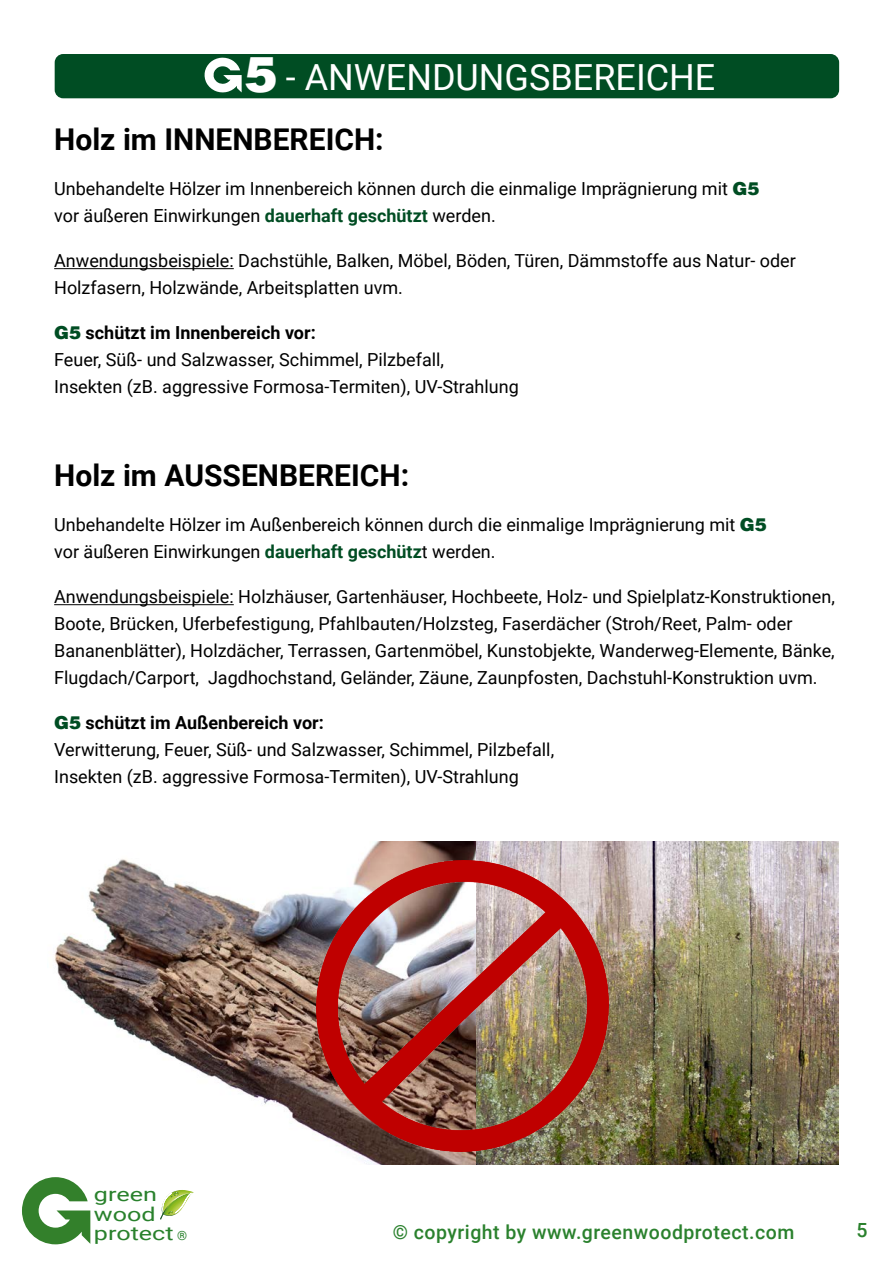
<style>
.page{position:relative;width:893px;height:1263px;background:#fff}
.page>*{position:absolute;margin:0;border:0;box-sizing:border-box;transform-origin:0 0}
.t1{font:36px "Roboto";color:#fff}
.t2{font:700 30px "Roboto";color:#000}
.t3{font:500 19.5px "Roboto";letter-spacing:.025em;color:#2a812d}
.t4{font:19.2px/19.2px "Roboto";color:#29812c;scale:1.31 1}
.t5{font:18px/27px "Roboto";color:#000}
.s1{font-family:"Helvetica LT";font-weight:900;font-size:49.5px}
.s2{font-family:"Helvetica LT";font-weight:900;color:#004d23}
.s3{font-weight:700;color:#004d23}
.s4{font-weight:700}
.s5{font-size:12.75px}
</style>
<div class="page">
<hr style="left:54px;top:268px;width:180px;height:1px;background:#000">
<hr style="left:54px;top:604px;width:180px;height:1px;background:#000">
<div style="left:55px;top:54px;width:784px;height:44px;background:#004d23;border-radius:9px"></div>
<img style="left:54px;top:841px;width:422px;height:324px">
<img style="left:476px;top:841px;width:362px;height:324px">
<img style="left:316px;top:860px;width:292px;height:292px">
<svg style="left:204px;top:57px;width:38px;height:36px"></svg>
<svg style="left:22px;top:1177px;width:68px;height:67px"></svg>
<svg style="left:160px;top:1190px;width:34px;height:30px"></svg>
<h1 class="t1" style="left:244px;top:52px;width:472px"><span class="s1">5</span> - ANWENDUNGSBEREICHE</h1>
<h2 class="t2" style="left:54px;top:119px;width:331px">Holz im INNENBEREICH:</h2>
<p class="t5" style="left:54px;top:175px;width:707px">Unbehandelte Hölzer im Innenbereich können durch die einmalige Imprägnierung mit <span class="s2">G5 </span>vor äußeren Einwirkungen <span class="s3">dauerhaft geschützt</span> werden.</p>
<p class="t5" style="left:54px;top:247px;width:743px">Anwendungsbeispiele: Dachstühle, Balken, Möbel, Böden, Türen, Dämmstoffe aus Natur- oder<br>Holzfasern, Holzwände, Arbeitsplatten uvm.</p>
<p class="t5" style="left:54px;top:319px;width:466px"><span class="s2">G5</span> <span class="s4">schützt im Innenbereich vor:<br></span>Feuer, Süß- und Salzwasser, Schimmel, Pilzbefall,<br>Insekten (zB. aggressive Formosa-Termiten), UV-Strahlung</p>
<h2 class="t2" style="left:54px;top:455px;width:357px">Holz im AUSSENBEREICH:</h2>
<p class="t5" style="left:54px;top:511px;width:714px">Unbehandelte Hölzer im Außenbereich können durch die einmalige Imprägnierung mit <span class="s2">G5 </span>vor äußeren Einwirkungen <span class="s3">dauerhaft geschütz</span>t werden.</p>
<p class="t5" style="left:54px;top:583px;width:782px">Anwendungsbeispiele: Holzhäuser, Gartenhäuser, Hochbeete, Holz- und Spielplatz-Konstruktionen, Boote, Brücken, Uferbefestigung, Pfahlbauten/Holzsteg, Faserdächer (Stroh/Reet, Palm- oder Bananenblätter), Holzdächer, Terrassen, Gartenmöbel, Kunstobjekte, Wanderweg-Elemente, Bänke, Flugdach/Carport, Jagdhochstand, Geländer, Zäune, Zaunpfosten, Dachstuhl-Konstruktion uvm.</p>
<p class="t5" style="left:54px;top:709px;width:501px"><span class="s2">G5</span> <span class="s4">schützt im Außenbereich vor:<br></span>Verwitterung, Feuer, Süß- und Salzwasser, Schimmel, Pilzbefall,<br>Insekten (zB. aggressive Formosa-Termiten), UV-Strahlung</p>
<p class="t4" style="left:94px;top:1184px;width:73px">green wood protect <span class="s5">®</span></p>
<p class="t3" style="left:393px;top:1218px;width:403px">© copyright by www.greenwoodprotect.com</p>
<p class="t3" style="left:856px;top:1216px;width:13px">5</p>
</div>
